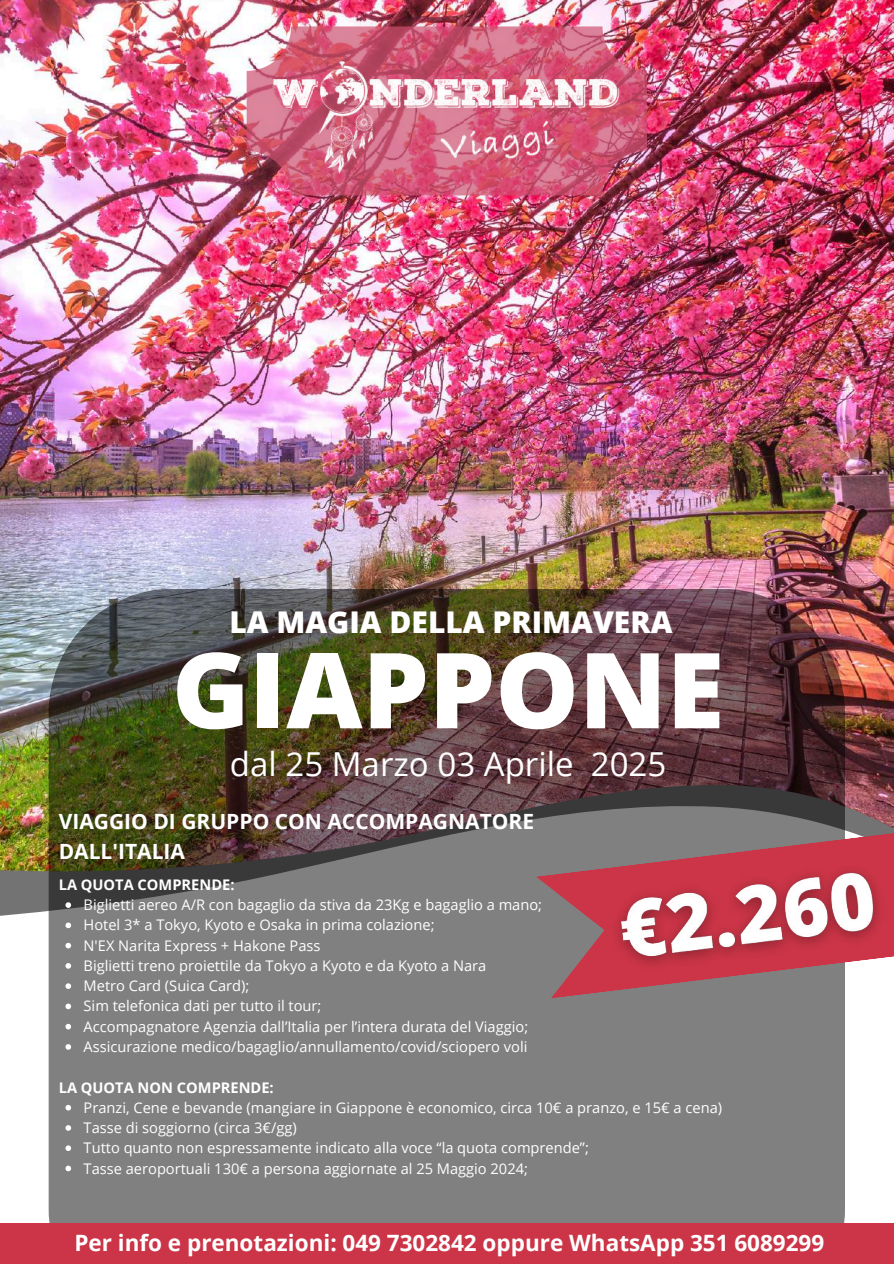
<style>
.page{position:relative;width:894px;height:1264px;background:#fff}
.page>*{position:absolute;margin:0;border:0;box-sizing:border-box;transform-origin:0 0}
.t1{font:800 105px "Open Sans";color:#fff}
.t2{font:33px "Open Sans";color:#fff}
.t3{font:800 30px "Open Sans";color:#fff}
.t4{font:700 22.5px "Open Sans";color:#fff}
.t5{font:700 21px/29.2px "Open Sans";color:#fff}
.t6{font:14.7px/20.2px "Open Sans";color:#fff}
.t7{font:700 14.7px "Open Sans";color:#fff}
</style>
<div class="page">
<img style="left:0;top:0;width:893px;height:779px">
<svg style="left:0;top:799px;width:893px;height:423px"></svg>
<img style="left:49px;top:588px;width:795px;height:634px">
<img style="left:246px;top:26px;width:400px;height:169px;border-radius:44px">
<img style="left:266px;top:50px;width:359px;height:131px">
<svg style="left:65px;top:902px;width:6px;height:5px"></svg>
<svg style="left:65px;top:922px;width:6px;height:6px"></svg>
<svg style="left:65px;top:942px;width:6px;height:6px"></svg>
<svg style="left:65px;top:963px;width:6px;height:5px"></svg>
<svg style="left:65px;top:983px;width:6px;height:5px"></svg>
<svg style="left:65px;top:1003px;width:6px;height:6px"></svg>
<svg style="left:65px;top:1023px;width:6px;height:6px"></svg>
<svg style="left:65px;top:1044px;width:6px;height:5px"></svg>
<svg style="left:65px;top:1104px;width:6px;height:6px"></svg>
<svg style="left:65px;top:1125px;width:6px;height:5px"></svg>
<svg style="left:65px;top:1145px;width:6px;height:5px"></svg>
<svg style="left:65px;top:1165px;width:6px;height:6px"></svg>
<svg style="left:535px;top:831px;width:358px;height:167px;fill:#808080"></svg>
<div style="left:0;top:1222px;width:893px;height:41px;background:#cb3547"></div>
<img style="left:594px;top:840px;width:299px;height:144px">
<h3 class="t3" style="left:229px;top:600px;width:444px">LA MAGIA DELLA PRIMAVERA</h3>
<h1 class="t1" style="left:172px;top:616px;width:553px">GIAPPONE</h1>
<h2 class="t2" style="left:230px;top:741px;width:437px">dal 25 Marzo 03 Aprile 2025</h2>
<h3 class="t5" style="left:59px;top:806px;width:477px">VIAGGIO DI GRUPPO CON ACCOMPAGNATORE<br>DALL'ITALIA</h3>
<p class="t7" style="left:59px;top:874px;width:177px">LA QUOTA COMPRENDE:</p>
<p class="t6" style="left:84px;top:894px;width:460px">Biglietti aereo A/R con bagaglio da stiva da 23Kg e bagaglio a mano; Hotel 3* a Tokyo, Kyoto e Osaka in prima colazione;<br>N'EX Narita Express + Hakone Pass<br>Biglietti treno proiettile da Tokyo a Kyoto e da Kyoto a Nara<br>Metro Card (Suica Card);<br>Sim telefonica dati per tutto il tour;<br>Accompagnatore Agenzia dall’Italia per l’intera durata del Viaggio; Assicurazione medico/bagaglio/annullamento/covid/sciopero voli</p>
<p class="t7" style="left:59px;top:1076px;width:216px">LA QUOTA NON COMPRENDE:</p>
<p class="t6" style="left:84px;top:1096px;width:640px">Pranzi, Cene e bevande (mangiare in Giappone è economico, circa 10€ a pranzo, e 15€ a cena)<br>Tasse di soggiorno (circa 3€/gg)<br>Tutto quanto non espressamente indicato alla voce “la quota comprende”;<br>Tasse aeroportuali 130€ a persona aggiornate al 25 Maggio 2024;</p>
<h3 class="t4" style="left:74px;top:1227px;width:751px">Per info e prenotazioni: 049 7302842 oppure WhatsApp 351 6089299</h3>
</div>
